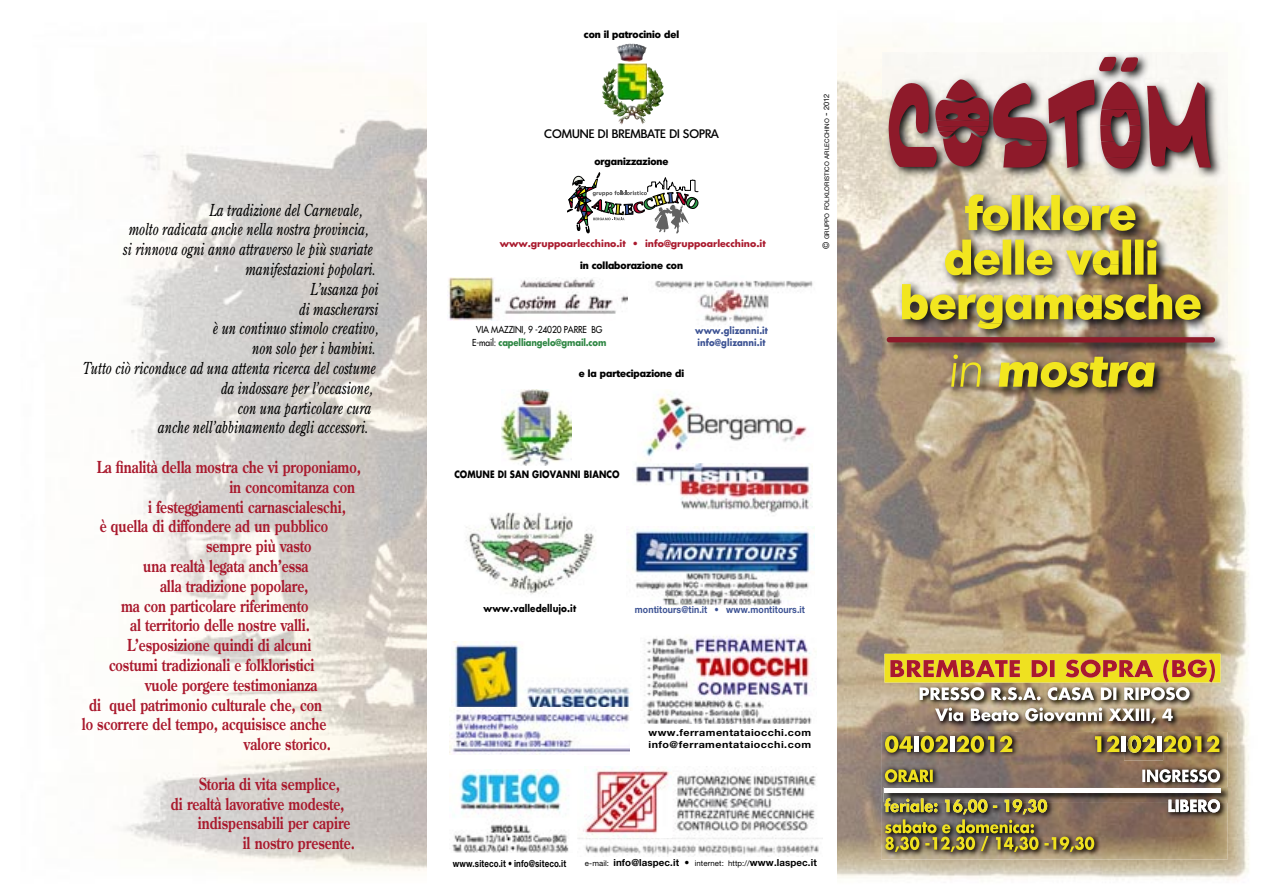
<style>
.page{position:relative;width:1263px;height:893px;background:#fff}
.page>*{position:absolute;margin:0;border:0;box-sizing:border-box;transform-origin:0 0}
.t1{font:700 16.5px "Century Old Style";color:#a9192d;scale:.78 1}
.t2{font:italic 16.5px "Century Old Style";color:#000;scale:.78 1}
.t3{font:500 12px "Montreal";color:#000}
.t4{font:700 10.5px "Montreal";color:#000}
.t5{font:700 9.9px "Futura";letter-spacing:.01em;color:#000;scale:.85 1}
.t6{font:700 9.75px/11.7px "Helvetica Neue";letter-spacing:.04em;color:#000;scale:1.1 1}
.t7{font:700 9.75px "Helvetica Neue";letter-spacing:.01em;color:#000}
.t8{font:700 9.75px "Helvetica Neue";letter-spacing:.01em;color:#3c5293;scale:.9 1}
.t9{font:700 9.75px "Helvetica Neue";letter-spacing:.01em;color:#000;scale:.82 1}
.t10{font:700 9.75px "Futura";letter-spacing:.01em;color:#000;scale:.9 1}
.t11{font:9.3px/13.2px "Futura";letter-spacing:-.015em;color:#000;text-align:center;scale:.9 1}
.t12{font:700 9.3px "Futura";color:#a9192d}
.t13{font:700 9.3px/11.2px "Futura";letter-spacing:.01em;color:#3c5293;scale:.9 1}
.t14{font:6.3px "Helvetica Neue";color:#000}
.s1{font-weight:700;color:#2e8643}
.s2{font-size:9px}
.s3{font-size:7.5px}
.s4{font-weight:400;font-size:7.8px}
</style>
<div class="page">
<img style="left:123px;top:43px;width:1126px;height:837px">
<img style="left:883px;top:52px;width:345px;height:348px">
<div style="left:1012px;top:195px;width:8px;height:35px;background:#f2e61f"></div>
<svg style="left:1024px;top:195px;width:27px;height:35px"></svg>
<div style="left:1051px;top:195px;width:9px;height:35px;background:#f2e61f"></div>
<svg style="left:965px;top:194px;width:44px;height:37px"></svg>
<svg style="left:1063px;top:205px;width:72px;height:26px"></svg>
<div style="left:1003px;top:240px;width:8px;height:35px;background:#f2e61f"></div>
<div style="left:1015px;top:240px;width:9px;height:35px;background:#f2e61f"></div>
<div style="left:1122px;top:240px;width:9px;height:35px;background:#f2e61f"></div>
<div style="left:1135px;top:240px;width:8px;height:35px;background:#f2e61f"></div>
<svg style="left:1147px;top:240px;width:10px;height:8px"></svg>
<svg style="left:945px;top:240px;width:55px;height:35px"></svg>
<svg style="left:1027px;top:250px;width:25px;height:25px"></svg>
<div style="left:1147px;top:250px;width:9px;height:25px;background:#f2e61f"></div>
<svg style="left:1066px;top:250px;width:52px;height:26px"></svg>
<img style="left:902px;top:284px;width:299px;height:45px">
<svg style="left:887px;top:337px;width:328px;height:6px"></svg>
<svg style="left:999px;top:357px;width:156px;height:31px"></svg>
<svg style="left:951px;top:354px;width:30px;height:33px"></svg>
<svg style="left:1099px;top:57px;width:39px;height:15px"></svg>
<svg style="left:1147px;top:82px;width:64px;height:85px"></svg>
<svg style="left:889px;top:79px;width:252px;height:90px"></svg>
<div style="left:427px;top:0;width:410px;height:893px;background:#fff"></div>
<img style="left:881px;top:732px;width:346px;height:127px">
<img style="left:1124px;top:732px;width:39px;height:28px">
<img style="left:1128px;top:736px;width:27px;height:17px">
<svg style="left:885px;top:736px;width:28px;height:17px"></svg>
<hr style="left:915px;top:736px;width:4px;height:16px;background:#fff">
<svg style="left:921px;top:736px;width:27px;height:17px"></svg>
<hr style="left:950px;top:736px;width:4px;height:16px;background:#fff">
<svg style="left:956px;top:736px;width:163px;height:17px"></svg>
<hr style="left:1122px;top:736px;width:4px;height:16px;background:#fff">
<hr style="left:1157px;top:736px;width:4px;height:16px;background:#fff">
<svg style="left:1163px;top:736px;width:56px;height:17px"></svg>
<svg style="left:885px;top:769px;width:48px;height:13px"></svg>
<svg style="left:1142px;top:769px;width:78px;height:13px"></svg>
<svg style="left:1168px;top:802px;width:52px;height:10px"></svg>
<img style="left:885px;top:802px;width:209px;height:50px">
<img style="left:883px;top:787px;width:348px;height:15px">
<img style="left:972px;top:802px;width:71px;height:1px">
<img style="left:886px;top:798px;width:160px;height:4px">
<img style="left:1168px;top:799px;width:51px;height:3px">
<div style="left:884px;top:788px;width:337px;height:5px;background:#fff"></div>
<img style="left:916px;top:700px;width:281px;height:31px">
<svg style="left:884px;top:654px;width:336px;height:46px"></svg>
<svg style="left:935px;top:708px;width:238px;height:15px"></svg>
<img style="left:635px;top:463px;width:177px;height:50px">
<img style="left:645px;top:391px;width:162px;height:66px">
<svg style="left:567px;top:173px;width:131px;height:60px"></svg>
<img style="left:447px;top:277px;width:181px;height:43px">
<img style="left:655px;top:280px;width:158px;height:44px">
<img style="left:466px;top:512px;width:129px;height:82px">
<img style="left:502px;top:389px;width:69px;height:76px">
<img style="left:616px;top:43px;width:31px;height:19px">
<img style="left:451px;top:641px;width:180px;height:69px">
<img style="left:449px;top:707px;width:180px;height:48px">
<img style="left:632px;top:526px;width:182px;height:80px">
<img style="left:644px;top:636px;width:172px;height:87px">
<img style="left:452px;top:770px;width:117px;height:83px">
<img style="left:577px;top:766px;width:245px;height:90px">
<img style="left:584px;top:767px;width:88px;height:71px">
<p class="t2" style="left:209px;top:199px;width:198px">La tradizione del Carnevale,</p>
<p class="t2" style="left:129px;top:219px;width:309px">molto radicata anche nella nostra provincia,</p>
<p class="t2" style="left:123px;top:239px;width:322px">si rinnova ogni anno attraverso le più svariate</p>
<p class="t2" style="left:245px;top:259px;width:169px">manifestazioni popolari.</p>
<p class="t2" style="left:310px;top:278px;width:89px">L’usanza poi</p>
<p class="t2" style="left:299px;top:298px;width:103px">di mascherarsi</p>
<p class="t2" style="left:213px;top:318px;width:214px">è un continuo stimolo creativo,</p>
<p class="t2" style="left:252px;top:338px;width:160px">non solo per i bambini.</p>
<p class="t2" style="left:83px;top:358px;width:377px">Tutto ciò riconduce ad una attenta ricerca del costume</p>
<p class="t2" style="left:221px;top:377px;width:196px">da indossare per l’occasione,</p>
<p class="t2" style="left:238px;top:397px;width:173px">con una particolare cura</p>
<p class="t2" style="left:158px;top:417px;width:272px">anche nell’abbinamento degli accessori.</p>
<p class="t1" style="left:97px;top:456px;width:340px">La finalità della mostra che vi proponiamo,</p>
<p class="t1" style="left:229px;top:476px;width:163px">in concomitanza con</p>
<p class="t1" style="left:148px;top:496px;width:255px">i festeggiamenti carnascialeschi,</p>
<p class="t1" style="left:100px;top:515px;width:294px">è quella di diffondere ad un pubblico</p>
<p class="t1" style="left:206px;top:535px;width:137px">sempre più vasto</p>
<p class="t1" style="left:143px;top:555px;width:213px">una realtà legata anch’essa</p>
<p class="t1" style="left:160px;top:575px;width:192px">alla tradizione popolare,</p>
<p class="t1" style="left:121px;top:595px;width:242px">ma con particolare riferimento</p>
<p class="t1" style="left:130px;top:614px;width:232px">al territorio delle nostre valli.</p>
<p class="t1" style="left:127px;top:634px;width:238px">L’esposizione quindi di alcuni</p>
<p class="t1" style="left:109px;top:654px;width:265px">costumi tradizionali e folkloristici</p>
<p class="t1" style="left:145px;top:674px;width:223px">vuole porgere testimonianza</p>
<p class="t1" style="left:89px;top:694px;width:300px">di quel patrimonio culturale che, con</p>
<p class="t1" style="left:82px;top:713px;width:315px">lo scorrere del tempo, acquisisce anche</p>
<p class="t1" style="left:244px;top:733px;width:113px">valore storico.</p>
<p class="t1" style="left:199px;top:773px;width:182px">Storia di vita semplice,</p>
<p class="t1" style="left:171px;top:793px;width:224px">di realtà lavorative modeste,</p>
<p class="t1" style="left:198px;top:812px;width:197px">indispensabili per capire</p>
<p class="t1" style="left:243px;top:832px;width:145px">il nostro presente.</p>
<p class="t4" style="left:584px;top:27px;width:97px">con il patrocinio del</p>
<p class="t3" style="left:544px;top:126px;width:176px">COMUNE DI BREMBATE DI SOPRA</p>
<p class="t4" style="left:594px;top:154px;width:76px">organizzazione</p>
<p class="t12" style="left:500px;top:238px;width:268px">www.gruppoarlecchino.it • info@gruppoarlecchino.it</p>
<p class="t4" style="left:580px;top:258px;width:104px">in collaborazione con</p>
<p class="t11" style="left:472px;top:323px;width:151px">VIA MAZZINI, 9 -24020 PARRE BG<br>E-mail: <span class="s1">capelliangelo@gmail.com</span></p>
<p class="t13" style="left:695px;top:325px;width:82px">www.glizanni.it info@glizanni.it</p>
<p class="t4" style="left:579px;top:366px;width:107px">e la partecipazione di</p>
<p class="t5" style="left:454px;top:468px;width:196px">COMUNE DI SAN GIOVANNI BIANCO</p>
<p class="t14" style="left:823px;top:249px;width:157px;rotate:-90deg"><span class="s2">©</span> GRUPPO FOLKLORISTICO ARLECCHINO <span class="s2">-</span> <span class="s3">2012</span></p>
<p class="t10" style="left:484px;top:602px;width:104px">www.valledellujo.it</p>
<p class="t8" style="left:635px;top:604px;width:190px">montitours@tin.it • www.montitours.it</p>
<p class="t6" style="left:648px;top:727px;width:149px">www.ferramentataiocchi.com info@ferramentataiocchi.com</p>
<p class="t9" style="left:453px;top:857px;width:140px">www.siteco.it • info@siteco.it</p>
<p class="t7" style="left:585px;top:857px;width:233px"><span class="s4">e-mail:</span> info@laspec.it • <span class="s4">internet: http://</span>www.laspec.it</p>
</div>
